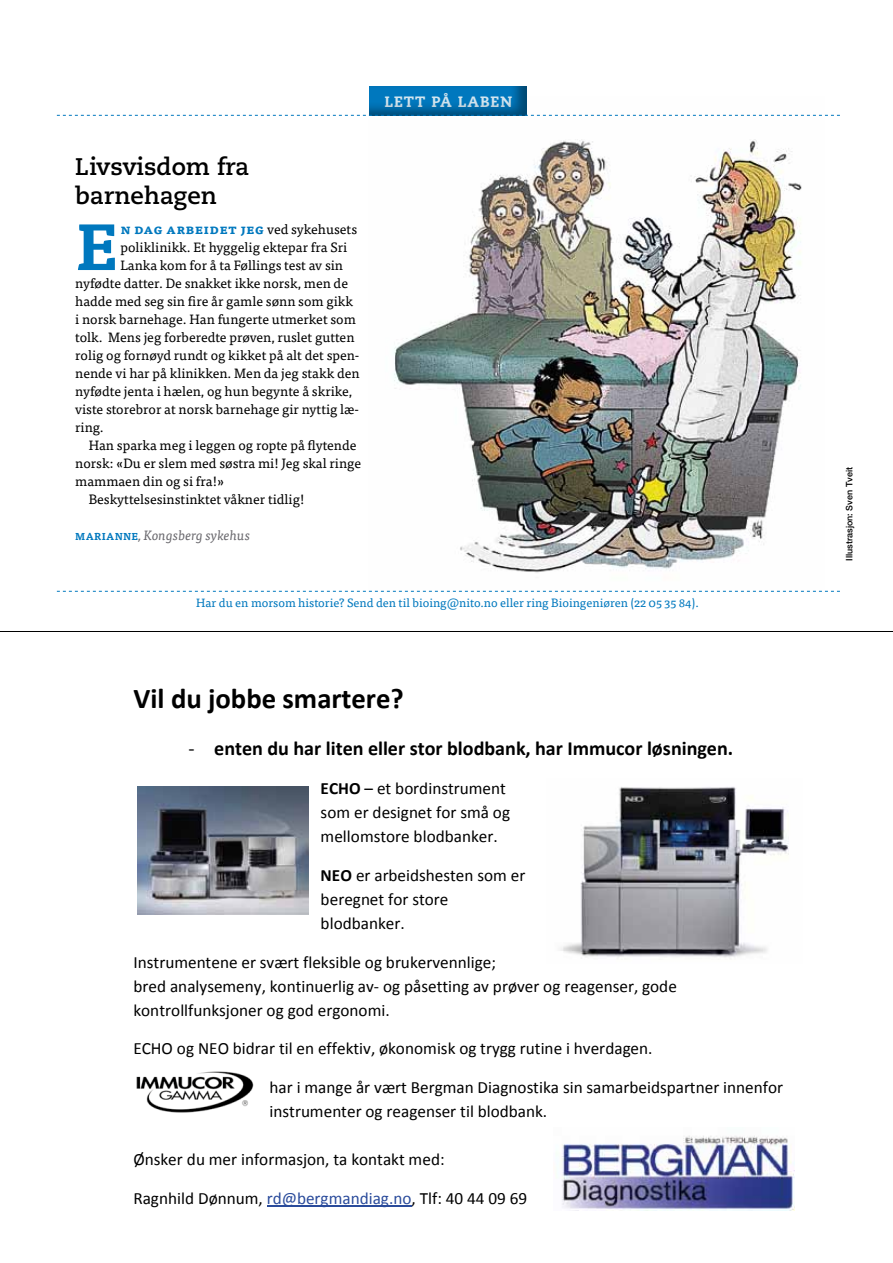
<style>
.page{position:relative;width:893px;height:1263px;background:#fff}
.page>*{position:absolute;margin:0;border:0;box-sizing:border-box;transform-origin:0 0}
.t1{font:700 64.35px "Tisa Pro";color:#0078be}
.t2{font:700 28.65px "Calibri";color:#000}
.t3{font:700 24px/28.8px "Caecilia LT Std";color:#000}
.t4{font:700 20.1px "Calibri";color:#000}
.t5{font:17.25px/24.2px "Calibri";color:#000}
.t6{font:800 15px "Caecilia LT Std";letter-spacing:.06em;color:#d3e5ef}
.t7{font:13.5px "Tisa Pro";color:#000}
.t8{font:700 13.5px "Tisa Pro";letter-spacing:.02em;color:#0078be}
.t9{font:italic 13.5px "Tisa Pro";color:#69686d}
.t10{font:12px "Tisa Pro";color:#0078be}
.t11{font:700 9.9px "Tisa Pro";color:#0078be}
.t12{font:500 9px "Helvetica Neue LT Pro";color:#000}
.s1{font-weight:400;color:#000}
.s2{font-weight:400}
.s3{font-weight:700}
.s4{color:#2a4b9b}
</style>
<div class="page">
<img style="left:560px;top:787px;width:229px;height:172px">
<img style="left:562px;top:1135px;width:233px;height:76px">
<img style="left:136px;top:1071px;width:118px;height:42px">
<hr style="left:267px;top:1205px;width:145px;height:2px;background:#2a4b9b">
<img style="left:138px;top:787px;width:170px;height:128px">
<img style="left:369px;top:114px;width:453px;height:477px">
<div style="left:369px;top:84px;width:163px;height:33px;background:#000;opacity:.4"></div>
<svg style="left:57px;top:115px;width:783px;height:1px"></svg>
<svg style="left:57px;top:591px;width:783px;height:1px"></svg>
<hr style="left:0;top:631px;width:893px;height:1px;background:#000">
<h3 class="t3" style="left:75px;top:153px;width:176px">Livsvisdom fra barnehagen</h3>
<h1 class="t1" style="left:75px;top:195px;width:45px">E</h1>
<p class="t8" style="left:120px;top:218px;width:238px">n dag arbeidet jeg <span class="s1">ved sykehusets</span></p>
<p class="t7" style="left:120px;top:237px;width:228px">poliklinikk. Et hyggelig ektepar fra Sri</p>
<p class="t7" style="left:120px;top:255px;width:224px">Lanka kom for å ta Føllings test av sin</p>
<p class="t7" style="left:75px;top:273px;width:274px">nyfødte datter. De snakket ikke norsk, men de</p>
<p class="t7" style="left:75px;top:291px;width:279px">hadde med seg sin fire år gamle sønn som gikk</p>
<p class="t7" style="left:75px;top:309px;width:282px">i norsk barnehage. Han fungerte utmerket som</p>
<p class="t7" style="left:75px;top:327px;width:281px">tolk. Mens jeg forberedte prøven, ruslet gutten</p>
<p class="t7" style="left:75px;top:345px;width:286px">rolig og fornøyd rundt og kikket på alt det spen-</p>
<p class="t7" style="left:75px;top:363px;width:286px">nende vi har på klinikken. Men da jeg stakk den</p>
<p class="t7" style="left:75px;top:381px;width:279px">nyfødte jenta i hælen, og hun begynte å skrike,</p>
<p class="t7" style="left:75px;top:399px;width:285px">viste storebror at norsk barnehage gir nyttig læ-</p>
<p class="t7" style="left:75px;top:417px;width:30px">ring.</p>
<p class="t7" style="left:89px;top:435px;width:269px">Han sparka meg i leggen og ropte på flytende</p>
<p class="t7" style="left:75px;top:453px;width:287px">norsk: «Du er slem med søstra mi! Jeg skal ringe</p>
<p class="t7" style="left:75px;top:471px;width:151px">mammaen din og si fra!»</p>
<p class="t7" style="left:89px;top:489px;width:217px">Beskyttelsesinstinktet våkner tidlig!</p>
<p class="t11" style="left:75px;top:528px;width:19px">Marianne</p>
<p class="t9" style="left:139px;top:525px;width:113px">, Kongsberg sykehus</p>
<p class="t6" style="left:384px;top:92px;width:129px">LETT PÅ LABEN</p>
<p class="t10" style="left:196px;top:594px;width:504px">Har du en morsom historie? Send den til bioing@nito.no eller ring Bioingeniøren (22 05 35 84).</p>
<h2 class="t2" style="left:133px;top:680px;width:272px">Vil du jobbe smartere?</h2>
<h3 class="t4" style="left:188px;top:735px;width:546px"><span class="s2">-</span> enten du har liten eller stor blodbank, har Immucor løsningen.</h3>
<p class="t5" style="left:321px;top:776px;width:191px"><span class="s3">ECHO</span> – et bordinstrument som er designet for små og mellomstore blodbanker.</p>
<p class="t5" style="left:321px;top:863px;width:206px"><span class="s3">NEO</span> er arbeidshesten som er beregnet for store blodbanker.</p>
<p class="t5" style="left:133px;top:950px;width:545px">Instrumentene er svært fleksible og brukervennlige;<br>bred analysemeny, kontinuerlig av- og påsetting av prøver og reagenser, gode kontrollfunksjoner og god ergonomi.</p>
<p class="t5" style="left:133px;top:1036px;width:521px">ECHO og NEO bidrar til en effektiv, økonomisk og trygg rutine i hverdagen.</p>
<p class="t5" style="left:269px;top:1075px;width:515px">har i mange år vært Bergman Diagnostika sin samarbeidspartner innenfor instrumenter og reagenser til blodbank.</p>
<p class="t5" style="left:133px;top:1147px;width:313px">Ønsker du mer informasjon, ta kontakt med:</p>
<p class="t5" style="left:133px;top:1186px;width:395px">Ragnhild Dønnum, <span class="s4">rd@bergmandiag.no</span>, Tlf: 40 44 09 69</p>
<p class="t12" style="left:844px;top:561px;width:95px;rotate:-90deg">Illustrasjon: Sven Tveit</p>
</div>
